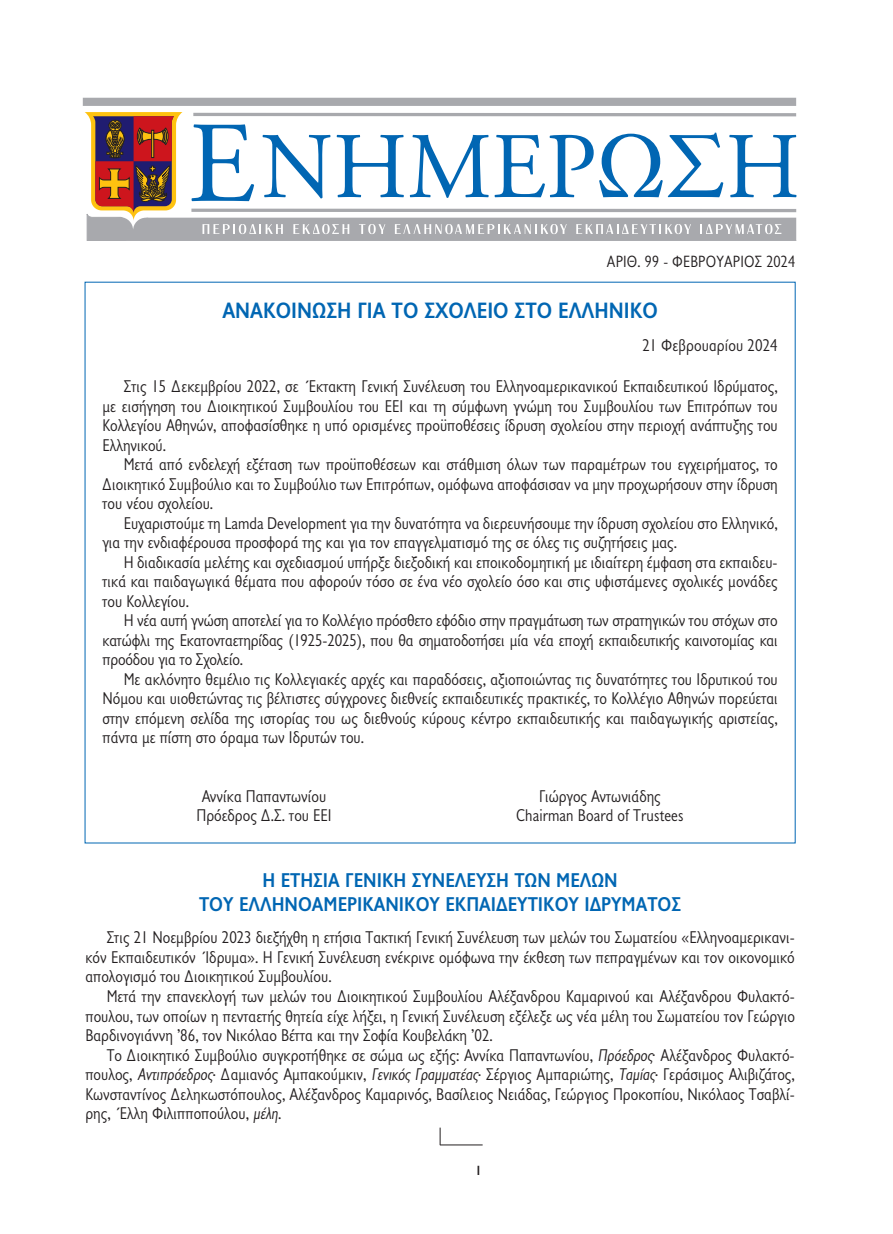
<style>
.page{position:relative;width:893px;height:1234px;background:#fff}
.page>*{position:absolute;margin:0;border:0;box-sizing:border-box;transform-origin:0 0}
.t1{font:700 22.5px "Gill Sans Hel SCOS";color:#0166b3}
.t2{font:700 20.25px/24px "Gill Sans Hel SCOS";color:#0166b3;text-align:center}
.t3{font:17.25px/19.5px "Gill Sans Hel SCOS";color:#231f20;text-align:justify}
.t4{font:17.25px "Gill Sans Hel Semi Condenced";letter-spacing:.01em;color:#231f20}
.t5{font:16.5px "Gill Sans Hel Semi Condenced";letter-spacing:.01em;color:#231f20}
.t6{font:700 13.5px "Gill Sans Hel SCOS";color:#231f20}
.s1{font-family:"Gill Sans Hel Semi Condenced";font-style:italic}
</style>
<div class="page">
<hr style="left:440px;top:1144px;width:43px;height:1px;background:#231f20">
<svg style="left:440px;top:1127px;width:1px;height:17px"></svg>
<div style="left:147px;top:217px;width:649px;height:23px;background:#a8a9ad"></div>
<svg style="left:191px;top:208px;width:605px;height:4px;background:#b9b9bd"></svg>
<svg style="left:191px;top:124px;width:63px;height:77px"></svg>
<svg style="left:262px;top:135px;width:142px;height:63px"></svg>
<svg style="left:410px;top:132px;width:313px;height:66px"></svg>
<svg style="left:729px;top:135px;width:68px;height:62px"></svg>
<hr style="left:193px;top:113px;width:603px;height:3px;background:#a8a9ad">
<svg style="left:202px;top:224px;width:81px;height:10px"></svg>
<svg style="left:293px;top:224px;width:56px;height:10px"></svg>
<svg style="left:359px;top:224px;width:26px;height:10px"></svg>
<svg style="left:395px;top:224px;width:172px;height:10px"></svg>
<svg style="left:576px;top:224px;width:115px;height:10px"></svg>
<svg style="left:700px;top:224px;width:81px;height:10px"></svg>
<div style="left:83px;top:98px;width:713px;height:8px;background:#a8a9ad"></div>
<svg style="left:85px;top:112px;width:97px;height:129px"></svg>
<hr style="left:87px;top:240px;width:709px;height:1px;background:#a8a9ad">
<p class="t5" style="left:607px;top:252px;width:190px">ΑΡΙΘ. 99 - ΦΕΒΡΟΥΑΡΙΟΣ 2024</p>
<h1 class="t1" style="left:222px;top:297px;width:437px">ΑΝΑΚΟΙΝΩΣΗ ΓΙΑ ΤΟ ΣΧΟΛΕΙΟ ΣΤΟ ΕΛΛΗΝΙΚΟ</h1>
<p class="t4" style="left:642px;top:335px;width:137px">21 Φεβρουαρίου 2024</p>
<p class="t3" style="left:102px;top:377px;width:677px;text-indent:21px">Στις 15 Δεκεμβρίου 2022, σε Έκτακτη Γενική Συνέλευση του Ελληνοαμερικανικού Εκπαιδευτικού Ιδρύματος, με εισήγηση του Διοικητικού Συμβουλίου του ΕΕΙ και τη σύμφωνη γνώμη του Συμβουλίου των Επιτρόπων του Κολλεγίου Αθηνών, αποφασίσθηκε η υπό ορισμένες προϋποθέσεις ίδρυση σχολείου στην περιοχή ανάπτυξης του Ελληνικού.</p>
<p class="t3" style="left:102px;top:454px;width:677px;text-indent:21px">Μετά από ενδελεχή εξέταση των προϋποθέσεων και στάθμιση όλων των παραμέτρων του εγχειρήματος, το Διοικητικό Συμβούλιο και το Συμβούλιο των Επιτρόπων, ομόφωνα αποφάσισαν να μην προχωρήσουν στην ίδρυση του νέου σχολείου.</p>
<p class="t3" style="left:102px;top:513px;width:677px;text-indent:21px">Ευχαριστούμε τη Lamda Development για την δυνατότητα να διερευνήσουμε την ίδρυση σχολείου στο Ελληνικό, για την ενδιαφέρουσα προσφορά της και για τον επαγγελματισμό της σε όλες τις συζητήσεις μας.</p>
<p class="t3" style="left:102px;top:552px;width:677px;text-indent:21px">Η διαδικασία μελέτης και σχεδιασμού υπήρξε διεξοδική και εποικοδομητική με ιδιαίτερη έμφαση στα εκπαιδευ&shy;τικά και παιδαγωγικά θέματα που αφορούν τόσο σε ένα νέο σχολείο όσο και στις υφιστάμενες σχολικές μονάδες του Κολλεγίου.</p>
<p class="t3" style="left:102px;top:610px;width:677px;text-indent:21px">Η νέα αυτή γνώση αποτελεί για το Κολλέγιο πρόσθετο εφόδιο στην πραγμάτωση των στρατηγικών του στόχων στο κατώφλι της Εκατονταετηρίδας (1925-2025), που θα σηματοδοτήσει μία νέα εποχή εκπαιδευτικής καινοτομίας και προόδου για το Σχολείο.</p>
<p class="t3" style="left:102px;top:669px;width:677px;text-indent:21px">Με ακλόνητο θεμέλιο τις Κολλεγιακές αρχές και παραδόσεις, αξιοποιώντας τις δυνατότητες του Ιδρυτικού του Νόμου και υιοθετώντας τις βέλτιστες σύγχρονες διεθνείς εκπαιδευτικές πρακτικές, το Κολλέγιο Αθηνών πορεύεται στην επόμενη σελίδα της ιστορίας του ως διεθνούς κύρους κέντρο εκπαιδευτικής και παιδαγωγικής αριστείας, πάντα με πίστη στο όραμα των Ιδρυτών του.</p>
<p class="t3" style="left:202px;top:786px;width:126px">Αννίκα Παπαντωνίου</p>
<p class="t3" style="left:539px;top:786px;width:123px">Γιώργος Αντωνιάδης</p>
<p class="t3" style="left:196px;top:805px;width:137px">Πρόεδρος Δ.Σ. του ΕΕΙ</p>
<p class="t3" style="left:516px;top:805px;width:169px">Chairman Board of Trustees</p>
<p class="t2" style="left:199px;top:868px;width:483px">Η ΕΤΗΣΙΑ ΓΕΝΙΚΗ ΣΥΝΕΛΕΥΣΗ ΤΩΝ ΜΕΛΩΝ<br>ΤΟΥ ΕΛΛΗΝΟΑΜΕΡΙΚΑΝΙΚΟΥ ΕΚΠΑΙΔΕΥΤΙΚΟΥ ΙΔΡΥΜΑΤΟΣ</p>
<p class="t3" style="left:85px;top:927px;width:711px;text-indent:21px">Στις 21 Νοεμβρίου 2023 διεξήχθη η ετήσια Τακτική Γενική Συνέλευση των μελών του Σωματείου «Ελληνοαμερικανι&shy;κόν Εκπαιδευτικόν Ίδρυμα». Η Γενική Συνέλευση ενέκρινε ομόφωνα την έκθεση των πεπραγμένων και τον οικονομικό απολογισμό του Διοικητικού Συμβουλίου.</p>
<p class="t3" style="left:85px;top:986px;width:711px;text-indent:21px">Μετά την επανεκλογή των μελών του Διοικητικού Συμβουλίου Αλέξανδρου Καμαρινού και Αλέξανδρου Φυλακτό&shy;πουλου, των οποίων η πενταετής θητεία είχε λήξει, η Γενική Συνέλευση εξέλεξε ως νέα μέλη του Σωματείου τον Γεώργιο Βαρδινογιάννη ’86, τον Νικόλαο Βέττα και την Σοφία Κουβελάκη ’02.</p>
<p class="t3" style="left:85px;top:1044px;width:711px;text-indent:21px">Το Διοικητικό Συμβούλιο συγκροτήθηκε σε σώμα ως εξής: Αννίκα Παπαντωνίου, <span class="s1">Πρόεδρος</span><sup>.</sup> Αλέξανδρος Φυλακτό&shy;πουλος, <span class="s1">Αντιπρόεδρος</span><sup>.</sup> Δαμιανός Αμπακούμκιν, <span class="s1">Γενικός Γραμματέας</span><sup>.</sup> Σέργιος Αμπαριώτης, <span class="s1">Ταμίας</span><sup>.</sup> Γεράσιμος Αλιβιζάτος, Κωνσταντίνος Δεληκωστόπουλος, Αλέξανδρος Καμαρινός, Βασίλειος Νειάδας, Γεώργιος Προκοπίου, Νικόλαος Τσαβλί&shy;ρης, Έλλη Φιλιπποπούλου, <span class="s1">μέλη</span>.</p>
<p class="t6" style="left:476px;top:1162px;width:7px">1</p>
</div>
